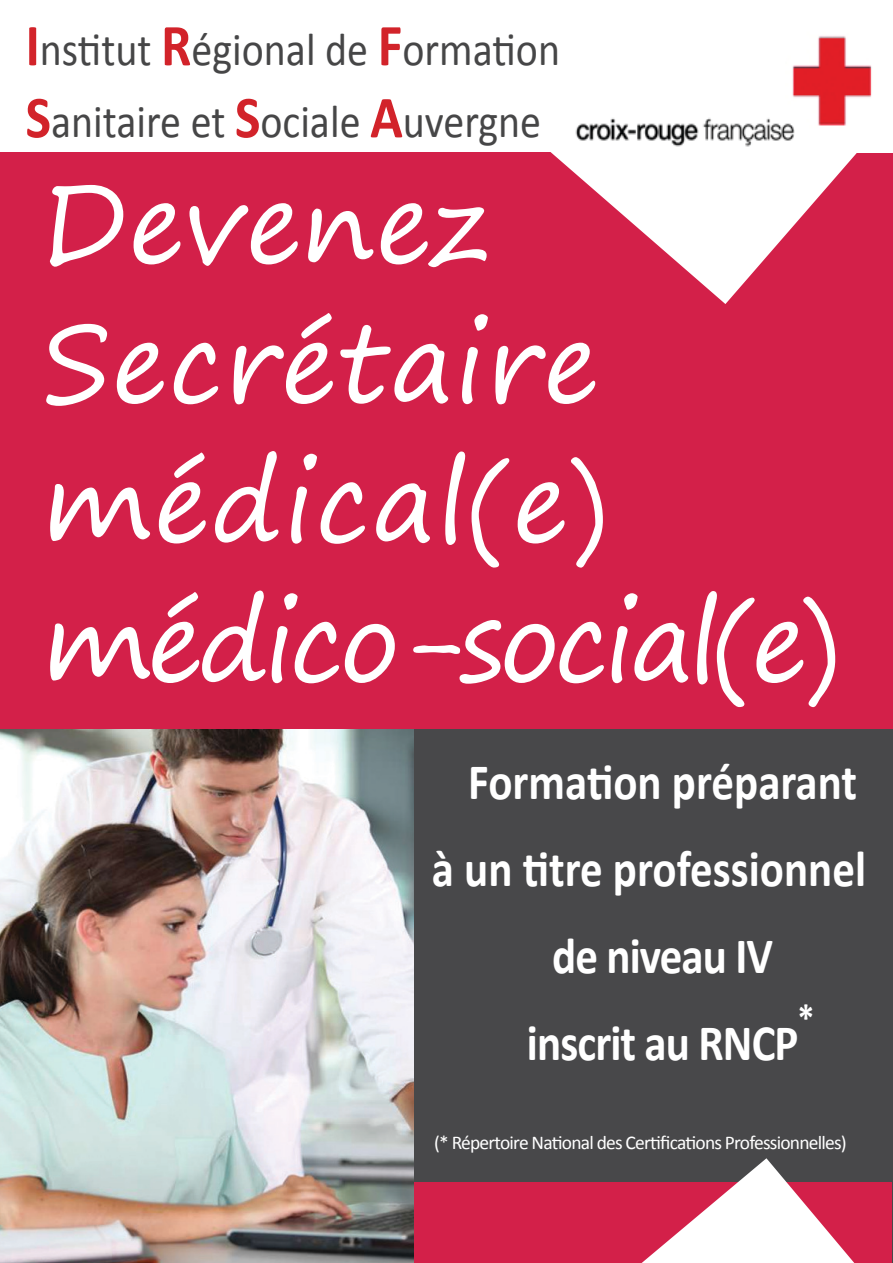
<style>
.page{position:relative;width:893px;height:1263px;background:#fff}
.page>*{position:absolute;margin:0;border:0;box-sizing:border-box;transform-origin:0 0}
.t1{font:108px/139.5px "Segoe Print";letter-spacing:.01em;color:#fff}
.t2{font:108px "Segoe Print";letter-spacing:-.05em;color:#fff}
.t3{font:700 51.3px "Calibri";letter-spacing:-.01em;color:#fff;scale:.88 1}
.t4{font:46.65px "Calibri";color:#464647;scale:.9 1}
.t5{font:700 39.3px "Calibri";color:#fff;scale:.88 1}
.t6{font:19.5px "Calibri";letter-spacing:-.04em;color:#fff}
.s1{font-weight:700;font-size:60px;color:#d2232a}
</style>
<div class="page">
<div style="left:413px;top:728px;width:480px;height:535px;background:#48484a"></div>
<div style="left:0;top:1182px;width:891px;height:81px;background:#d32049"></div>
<svg style="left:642px;top:1158px;width:212px;height:105px"></svg>
<img style="left:0;top:728px;width:413px;height:535px">
<div style="left:0;top:152px;width:893px;height:576px;background:#d32049"></div>
<svg style="left:550px;top:152px;width:318px;height:152px"></svg>
<img style="left:575px;top:35px;width:297px;height:112px">
<p class="t4" style="left:26px;top:20px;width:595px"><span class="s1">I</span>nstitut <span class="s1">R</span>égional de <span class="s1">F</span>ormation</p>
<p class="t4" style="left:26px;top:92px;width:574px"><span class="s1">S</span>anitaire et <span class="s1">S</span>ociale <span class="s1">A</span>uvergne</p>
<p class="t1" style="left:41px;top:151px;width:447px">Devenez</p>
<p class="t1" style="left:41px;top:291px;width:569px">Secrétaire médical(e)</p>
<p class="t2" style="left:41px;top:545px;width:801px">médico-social(e)</p>
<p class="t3" style="left:468px;top:749px;width:443px">Formation préparant</p>
<p class="t3" style="left:432px;top:836px;width:495px">à un titre professionnel</p>
<p class="t3" style="left:552px;top:923px;width:253px">de niveau IV</p>
<p class="t5" style="left:797px;top:994px;width:21px">*</p>
<p class="t3" style="left:527px;top:1010px;width:310px">inscrit au RNCP</p>
<p class="t6" style="left:434px;top:1130px;width:414px">(* Répertoire National des Certifications Professionnelles)</p>
</div>
